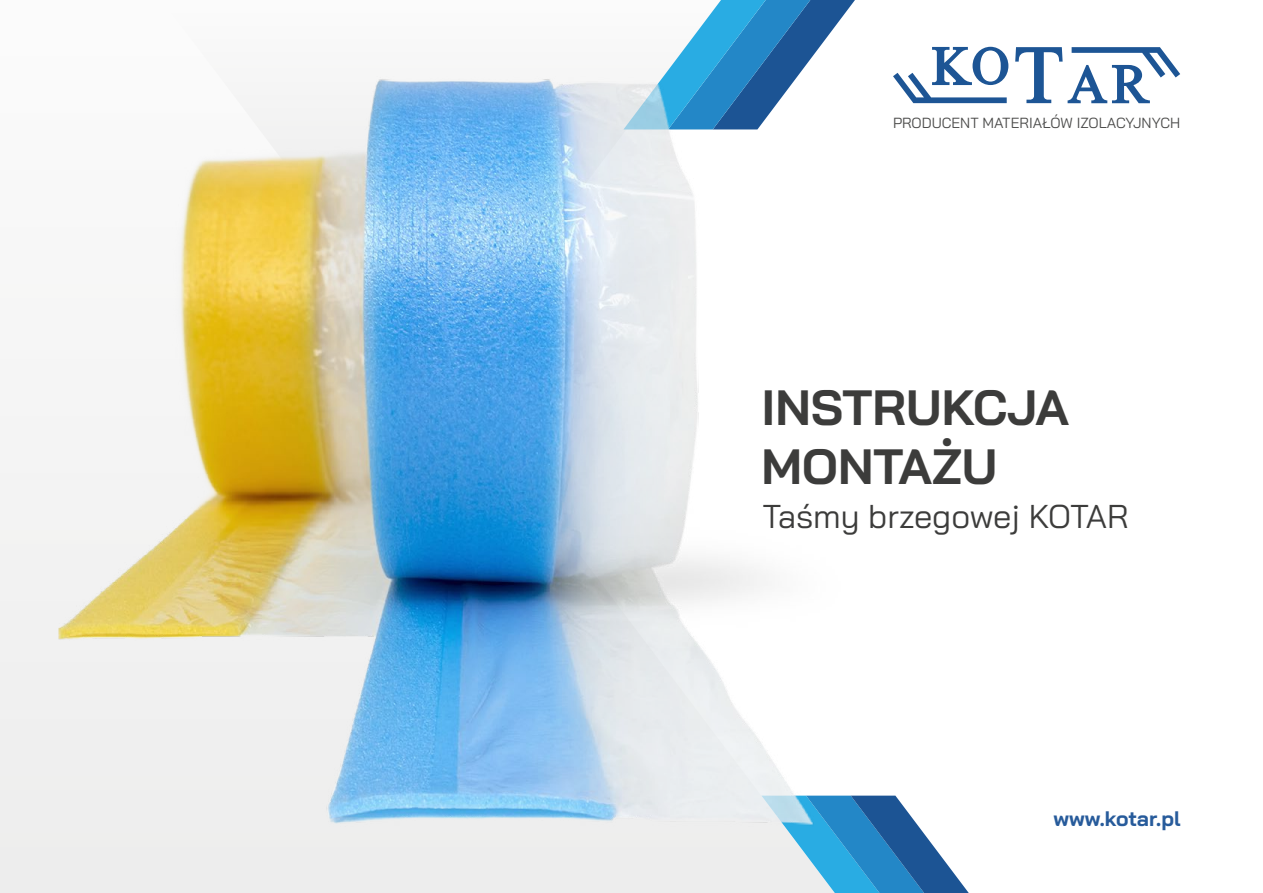
<style>
.page{position:relative;width:1263px;height:893px;background:#fff}
.page>*{position:absolute;margin:0;border:0;box-sizing:border-box;transform-origin:0 0}
.t1{font:700 49.5px/59.4px "Bai Jamjuree";color:#3c3c3b}
.t2{font:33px "Bai Jamjuree";color:#3c3c3b}
.t3{font:700 21px "Bai Jamjuree";color:#275b9b}
.t4{font:14.7px "Bai Jamjuree";color:#4a4a49}
</style>
<div class="page">
<svg style="left:946px;top:863px;width:23px;height:30px"></svg>
<svg style="left:1015px;top:47px;width:165px;height:56px"></svg>
<svg style="left:946px;top:47px;width:62px;height:56px"></svg>
<img style="left:0;top:0;width:946px;height:893px">
<p class="t4" style="left:893px;top:110px;width:289px">PRODUCENT MATERIAŁÓW IZOLACYJNYCH</p>
<h1 class="t1" style="left:761px;top:378px;width:309px">INSTRUKCJA<br>MONTAŻU</h1>
<h2 class="t2" style="left:762px;top:489px;width:368px">Taśmy brzegowej KOTAR</h2>
<h3 class="t3" style="left:1053px;top:806px;width:128px">www.kotar.pl</h3>
</div>
